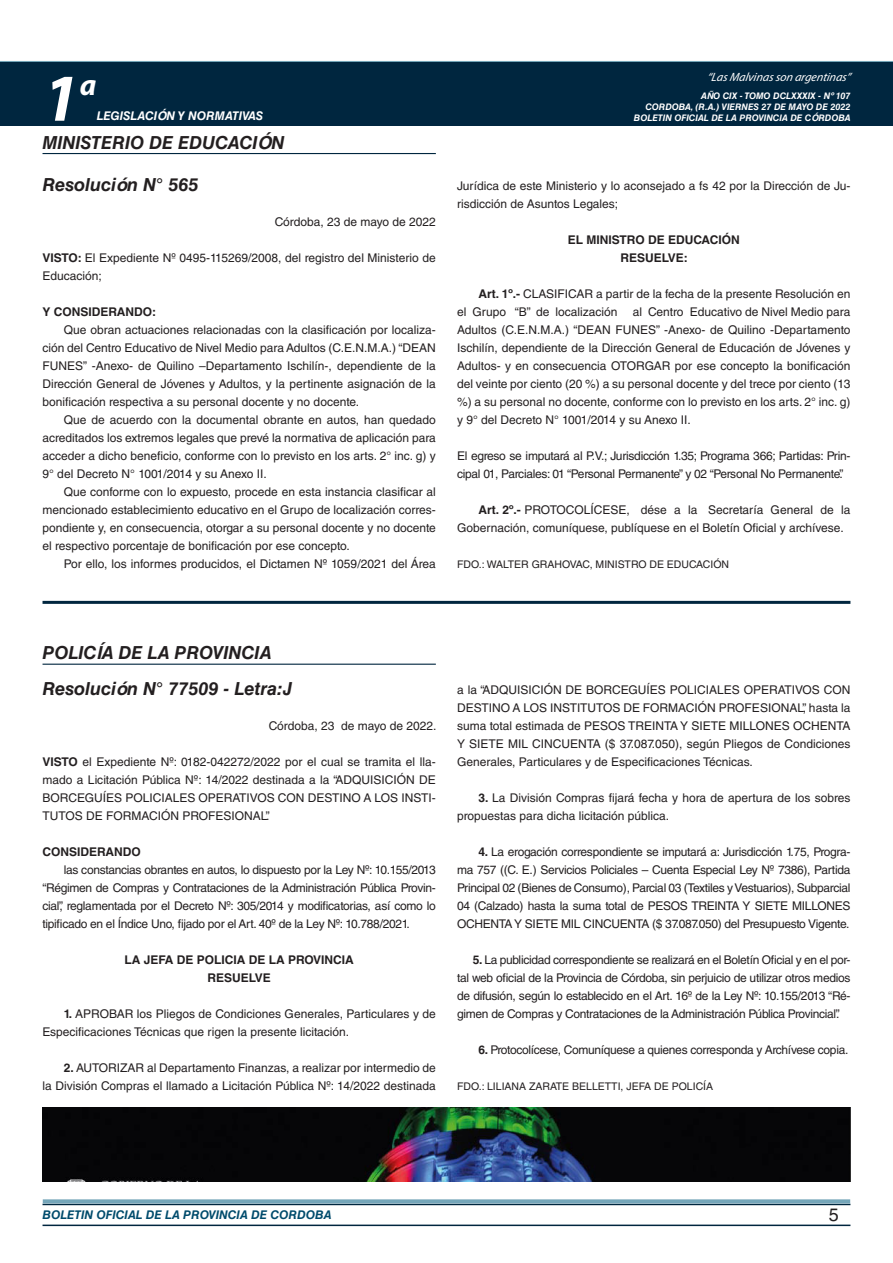
<style>
.page{position:relative;width:893px;height:1263px;background:#fff}
.page>*{position:absolute;margin:0;border:0;box-sizing:border-box;transform-origin:0 0}
.t1{font:italic 700 67.5px "Myriad Pro";color:#fff}
.t2{font:italic 700 30px "Myriad Pro";color:#fff}
.NOMBRE_DE_MINISTERIO{font:italic 700 18px "Helvetica LT Std";color:#231f20}
.t3{font:18px "Helvetica LT Std";color:#231f20}
.TEXTO_BASE{font:12px/18px "Helvetica LT Std";color:#231f20;text-align:justify}
.TEXTO_BASE-2{font:12px/18px "Helvetica LT Std";letter-spacing:-.025em;color:#231f20}
.RESUELVE{font:700 12px "Helvetica LT Std";color:#231f20}
.FECHA{font:12px "Helvetica LT Std";color:#231f20}
.t4{font:italic 700 12px "Helvetica LT Std";color:#004b6c}
.t5{font:italic 12px "Myriad Pro";color:#fff}
.TEXTO_BASE-3{font:700 12px "Helvetica LT Std";color:#231f20}
.t6{font:italic 700 12px "Helvetica LT Std";color:#fff}
.FIRMA{font:10.5px "Helvetica LT Std";color:#231f20}
.t7{font:italic 700 9px/10.8px "Helvetica LT Std";color:#fff;text-align:right}
.s1{font-weight:700}
</style>
<div class="page">
<div style="left:0;top:61px;width:893px;height:6px;background:#73a5b8"></div>
<div style="left:0;top:62px;width:893px;height:64px;background:#00263f"></div>
<hr style="left:43px;top:1224px;width:807px;height:2px;background:#00263f">
<div style="left:42px;top:1198px;width:809px;height:8px;background:#fff;opacity:.75"></div>
<hr style="left:43px;top:153px;width:393px;height:1px;background:#00263f">
<hr style="left:43px;top:601px;width:807px;height:3px;background:#00263f">
<hr style="left:43px;top:664px;width:393px;height:1px;background:#00263f">
<img style="left:42px;top:1108px;width:809px;height:73px">
<h1 class="t1" style="left:43px;top:54px;width:38px">1</h1>
<h2 class="t2" style="left:80px;top:66px;width:18px">a</h2>
<p class="t6" style="left:97px;top:109px;width:168px">LEGISLACIÓN Y NORMATIVAS</p>
<p class="NOMBRE_DE_MINISTERIO" style="left:43px;top:131px;width:243px">MINISTERIO DE EDUCACIÓN</p>
<p class="NOMBRE_DE_MINISTERIO" style="left:43px;top:174px;width:157px">Resolución N° 565</p>
<p class="FECHA" style="left:275px;top:215px;width:163px">Córdoba, 23 de mayo de 2022</p>
<p class="TEXTO_BASE" style="left:43px;top:249px;width:395px"><span class="s1">VISTO:</span> El Expediente Nº 0495-115269/2008, del registro del Ministerio de<br>Educación;</p>
<p class="TEXTO_BASE-3" style="left:43px;top:304px;width:115px">Y CONSIDERANDO:</p>
<p class="TEXTO_BASE" style="left:43px;top:321px;width:395px;text-indent:21px">Que obran actuaciones relacionadas con la clasificación por localiza&shy;ción del Centro Educativo de Nivel Medio para Adultos (C.E.N.M.A.) “DEAN FUNES” -Anexo- de Quilino –Departamento Ischilín-, dependiente de la Dirección General de Jóvenes y Adultos, y la pertinente asignación de la bonificación respectiva a su personal docente y no docente.</p>
<p class="TEXTO_BASE" style="left:43px;top:411px;width:395px;text-indent:21px">Que de acuerdo con la documental obrante en autos, han quedado acreditados los extremos legales que prevé la normativa de aplicación para acceder a dicho beneficio, conforme con lo previsto en los arts. 2° inc. g) y 9° del Decreto N° 1001/2014 y su Anexo II.</p>
<p class="TEXTO_BASE" style="left:43px;top:483px;width:395px;text-indent:21px">Que conforme con lo expuesto, procede en esta instancia clasificar al mencionado establecimiento educativo en el Grupo de localización corres&shy;pondiente y, en consecuencia, otorgar a su personal docente y no docente el respectivo porcentaje de bonificación por ese concepto.</p>
<p class="TEXTO_BASE" style="left:64px;top:555px;width:374px">Por ello, los informes producidos, el Dictamen Nº 1059/2021 del Área</p>
<p class="t5" style="left:707px;top:70px;width:145px">“LasMalvinasson argentinas”</p>
<p class="t7" style="left:634px;top:91px;width:218px">AÑO CIX - TOMO DCLXXXIX - Nº 107<br>CORDOBA, (R.A.) VIERNES 27 DE MAYO DE 2022<br>BOLETIN OFICIAL DE LA PROVINCIA DE CÓRDOBA</p>
<p class="TEXTO_BASE" style="left:457px;top:177px;width:395px">Jurídica de este Ministerio y lo aconsejado a fs 42 por la Dirección de Ju&shy;risdicción de Asuntos Legales;</p>
<p class="RESUELVE" style="left:568px;top:232px;width:173px">EL MINISTRO DE EDUCACIÓN</p>
<p class="RESUELVE" style="left:620px;top:250px;width:69px">RESUELVE:</p>
<p class="TEXTO_BASE" style="left:457px;top:285px;width:395px;text-indent:21px"><span class="s1">Art. 1º.-</span> CLASIFICAR a partir de la fecha de la presente Resolución en el Grupo “B” de localización</p>
<p class="TEXTO_BASE" style="left:457px;top:303px;width:395px;text-indent:176px">al Centro Educativo de Nivel Medio para Adultos (C.E.N.M.A.) “DEAN FUNES” -Anexo- de Quilino -Departamento Ischilín, dependiente de la Dirección General de Educación de Jóvenes y Adultos- y en consecuencia OTORGAR por ese concepto la bonificación del veinte por ciento (20 %) a su personal docente y del trece por ciento (13 %) a su personal no docente, conforme con lo previsto en los arts. 2° inc. g) y 9° del Decreto N° 1001/2014 y su Anexo II.</p>
<p class="TEXTO_BASE-2" style="left:457px;top:447px;width:395px">El egreso se imputará al P.V.; Jurisdicción 1.35; Programa 366; Partidas: Prin&shy;cipal 01, Parciales: 01 “Personal Permanente” y 02 “Personal No Permanente”.</p>
<p class="TEXTO_BASE" style="left:457px;top:501px;width:395px;text-indent:21px"><span class="s1">Art. 2º.-</span> PROTOCOLÍCESE, dése a la Secretaría General de la<br>Gobernación, comuníquese, publíquese en el Boletín Oficial y archívese.</p>
<p class="FIRMA" style="left:457px;top:558px;width:274px">FDO.: WALTER GRAHOVAC, MINISTRO DE EDUCACIÓN</p>
<p class="NOMBRE_DE_MINISTERIO" style="left:43px;top:642px;width:231px">POLICÍA DE LA PROVINCIA</p>
<p class="NOMBRE_DE_MINISTERIO" style="left:43px;top:678px;width:251px">Resolución N° 77509 - Letra:J</p>
<p class="FECHA" style="left:269px;top:719px;width:169px">Córdoba, 23 de mayo de 2022.</p>
<p class="TEXTO_BASE" style="left:43px;top:753px;width:395px"><span class="s1">VISTO</span> el Expediente Nº: 0182-042272/2022 por el cual se tramita el lla&shy;mado a Licitación Pública Nº: 14/2022 destinada a la “ADQUISICIÓN DE BORCEGUÍES POLICIALES OPERATIVOS CON DESTINO A LOS INSTI-TUTOS DE FORMACIÓN PROFESIONAL”.</p>
<p class="TEXTO_BASE-3" style="left:43px;top:844px;width:100px">CONSIDERANDO</p>
<p class="TEXTO_BASE" style="left:43px;top:861px;width:395px;text-indent:21px">las constancias obrantes en autos, lo dispuesto por la Ley Nº: 10.155/2013 “Régimen de Compras y Contrataciones de la Administración Pública Provin&shy;cial”, reglamentada por el Decreto Nº: 305/2014 y modificatorias, así como lo tipificado en el Índice Uno, fijado por el Art. 40º de la Ley Nº: 10.788/2021.</p>
<p class="RESUELVE" style="left:124px;top:952px;width:231px">LA JEFA DE POLICIA DE LA PROVINCIA</p>
<p class="RESUELVE" style="left:207px;top:970px;width:65px">RESUELVE</p>
<p class="TEXTO_BASE" style="left:43px;top:1005px;width:395px;text-indent:21px"><span class="s1">1.</span> APROBAR los Pliegos de Condiciones Generales, Particulares y de<br>Especificaciones Técnicas que rigen la presente licitación.</p>
<p class="TEXTO_BASE" style="left:43px;top:1059px;width:395px;text-align:right"><span class="s1">2.</span> AUTORIZAR al Departamento Finanzas, a realizar por intermedio de<br>la División Compras el llamado a Licitación Pública Nº: 14/2022 destinada</p>
<p class="TEXTO_BASE" style="left:457px;top:681px;width:395px">a la “ADQUISICIÓN DE BORCEGUÍES POLICIALES OPERATIVOS CON DESTINO A LOS INSTITUTOS DE FORMACIÓN PROFESIONAL”, hasta la suma total estimada de PESOS TREINTA Y SIETE MILLONES OCHENTA Y SIETE MIL CINCUENTA ($ 37.087.050), según Pliegos de Condiciones Generales, Particulares y de Especificaciones Técnicas.</p>
<p class="TEXTO_BASE" style="left:457px;top:789px;width:395px;text-indent:21px"><span class="s1">3.</span> La División Compras fijará fecha y hora de apertura de los sobres propuestas para dicha licitación pública.</p>
<p class="TEXTO_BASE" style="left:457px;top:843px;width:395px;text-indent:21px"><span class="s1">4.</span> La erogación correspondiente se imputará a: Jurisdicción 1.75, Progra&shy;ma 757 ((C. E.) Servicios Policiales – Cuenta Especial Ley Nº 7386), Partida Principal 02 (Bienes de Consumo), Parcial 03 (Textiles y Vestuarios), Subparcial 04 (Calzado) hasta la suma total de PESOS TREINTA Y SIETE MILLONES OCHENTA Y SIETE MIL CINCUENTA ($ 37.087.050) del Presupuesto Vigente.</p>
<p class="TEXTO_BASE" style="left:457px;top:951px;width:395px;text-indent:16px"><span class="s1">5.</span> La publicidad correspondiente se realizará en el Boletín Oficial y en el por&shy;tal web oficial de la Provincia de Córdoba, sin perjuicio de utilizar otros medios de difusión, según lo establecido en el Art. 16º de la Ley Nº: 10.155/2013 “Ré&shy;gimen de Compras y Contrataciones de la Administración Pública Provincial”.</p>
<p class="TEXTO_BASE-2" style="left:478px;top:1041px;width:372px"><span class="s1">6.</span> Protocolícese, Comuníquese a quienes corresponda y Archívese copia.</p>
<p class="FIRMA" style="left:457px;top:1080px;width:258px">FDO.: LILIANA ZARATE BELLETTI, JEFA DE POLICÍA</p>
<p class="t4" style="left:43px;top:1208px;width:290px">BOLETIN OFICIAL DE LA PROVINCIA DE CORDOBA</p>
<h3 class="t3" style="left:829px;top:1204px;width:12px">5</h3>
</div>
